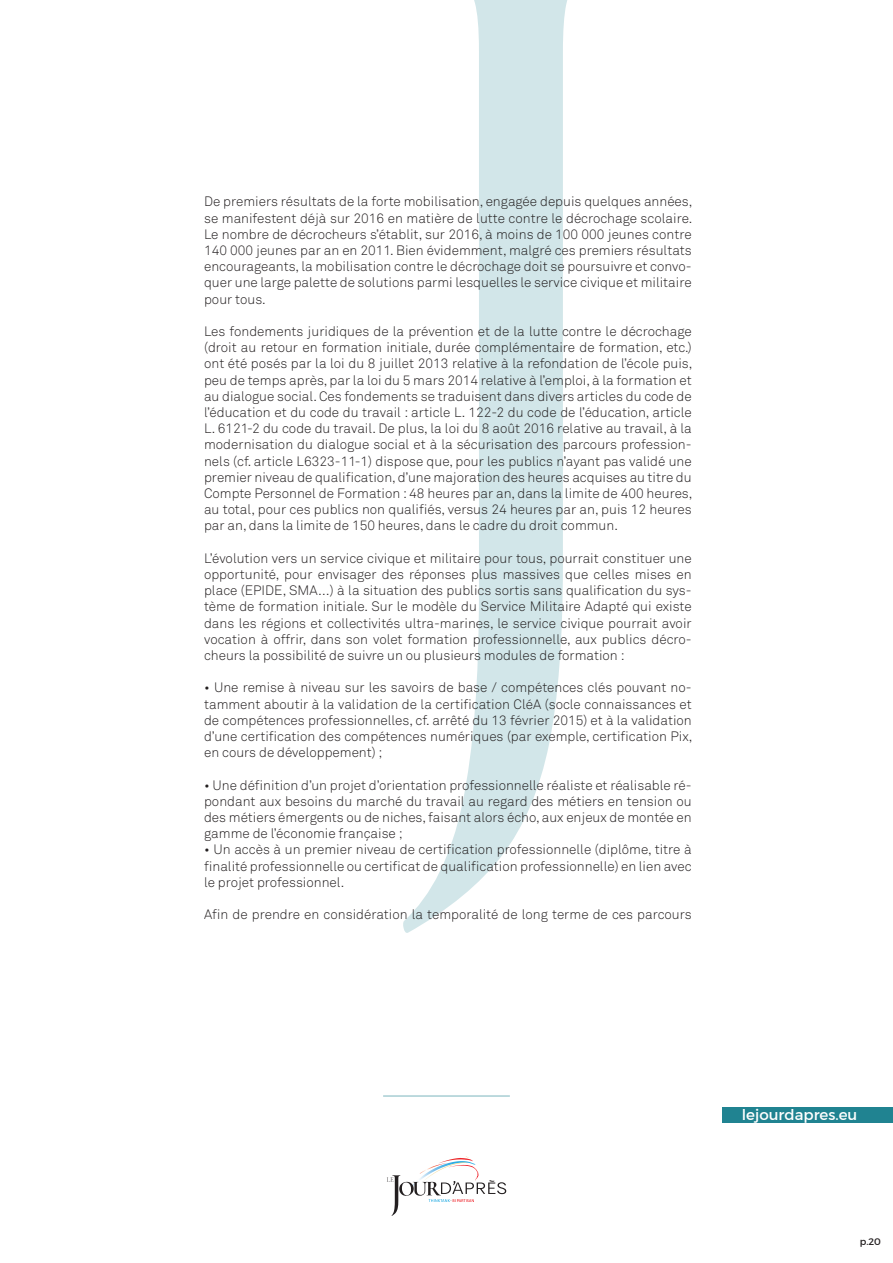
<style>
.page{position:relative;width:893px;height:1263px;background:#fff}
.page>*{position:absolute;margin:0;border:0;box-sizing:border-box;transform-origin:0 0}
.t1{font:15px "Montserrat";color:#fff}
.t2{font:13.5px/16.2px "Akkurat Light Pro";color:#231f20;text-align:justify}
.t3{font:9.75px "Montserrat";color:#231f20}
</style>
<div class="page">
<div style="left:723px;top:1107px;width:170px;height:16px;background:#208391"></div>
<svg style="left:387px;top:1156px;width:119px;height:60px"></svg>
<svg style="left:403px;top:0;width:164px;height:933px"></svg>
<hr style="left:383px;top:1095px;width:127px;height:2px;background:#208391">
<p class="t2" style="left:204px;top:194px;width:490px">De premiers résultats de la forte mobilisation, engagée depuis quelques années, se manifestent déjà sur 2016 en matière de lutte contre le décrochage scolaire.<br>Le nombre de décrocheurs s’établit, sur 2016, à moins de 100 000 jeunes contre 140 000 jeunes par an en 2011. Bien évidemment, malgré ces premiers résultats encourageants, la mobilisation contre le décrochage doit se poursuivre et convo&shy;quer une large palette de solutions parmi lesquelles le service civique et militaire pour tous.</p>
<p class="t2" style="left:204px;top:323px;width:490px">Les fondements juridiques de la prévention et de la lutte contre le décrochage (droit au retour en formation initiale, durée complémentaire de formation, etc.) ont été posés par la loi du 8 juillet 2013 relative à la refondation de l’école puis, peu de temps après, par la loi du 5 mars 2014 relative à l’emploi, à la formation et au dialogue social. Ces fondements se traduisent dans divers articles du code de l’éducation et du code du travail : article L. 122-2 du code de l’éducation, article L. 6121-2 du code du travail. De plus, la loi du 8 août 2016 relative au travail, à la modernisation du dialogue social et à la sécurisation des parcours profession&shy;nels (cf. article L6323-11-1) dispose que, pour les publics n’ayant pas validé une premier niveau de qualification, d’une majoration des heures acquises au titre du Compte Personnel de Formation : 48 heures par an, dans la limite de 400 heures, au total, pour ces publics non qualifiés, versus 24 heures par an, puis 12 heures par an, dans la limite de 150 heures, dans le cadre du droit commun.</p>
<p class="t2" style="left:204px;top:550px;width:489px">L’évolution vers un service civique et militaire pour tous, pourrait constituer une opportunité, pour envisager des réponses plus massives que celles mises en place (EPIDE, SMA…) à la situation des publics sortis sans qualification du sys&shy;tème de formation initiale. Sur le modèle du Service Militaire Adapté qui existe dans les régions et collectivités ultra-marines, le service civique pourrait avoir vocation à offrir, dans son volet formation professionnelle, aux publics décro&shy;cheurs la possibilité de suivre un ou plusieurs modules de formation :</p>
<p class="t2" style="left:204px;top:680px;width:490px">• Une remise à niveau sur les savoirs de base / compétences clés pouvant no&shy;tamment aboutir à la validation de la certification CléA (socle connaissances et de compétences professionnelles, cf. arrêté du 13 février 2015) et à la validation d’une certification des compétences numériques (par exemple, certification Pix, en cours de développement) ;</p>
<p class="t2" style="left:204px;top:777px;width:489px">• Une définition d’un projet d’orientation professionnelle réaliste et réalisable ré&shy;pondant aux besoins du marché du travail au regard des métiers en tension ou des métiers émergents ou de niches, faisant alors écho, aux enjeux de montée en gamme de l’économie française ;</p>
<p class="t2" style="left:204px;top:842px;width:489px">• Un accès à un premier niveau de certification professionnelle (diplôme, titre à finalité professionnelle ou certificat de qualification professionnelle) en lien avec le projet professionnel.</p>
<p class="t2" style="left:204px;top:907px;width:489px">Afin de prendre en considération la temporalité de long terme de ces parcours</p>
<p class="t1" style="left:742px;top:1105px;width:117px">lejourdapres.eu</p>
<p class="t3" style="left:860px;top:1235px;width:23px">p.20</p>
</div>
